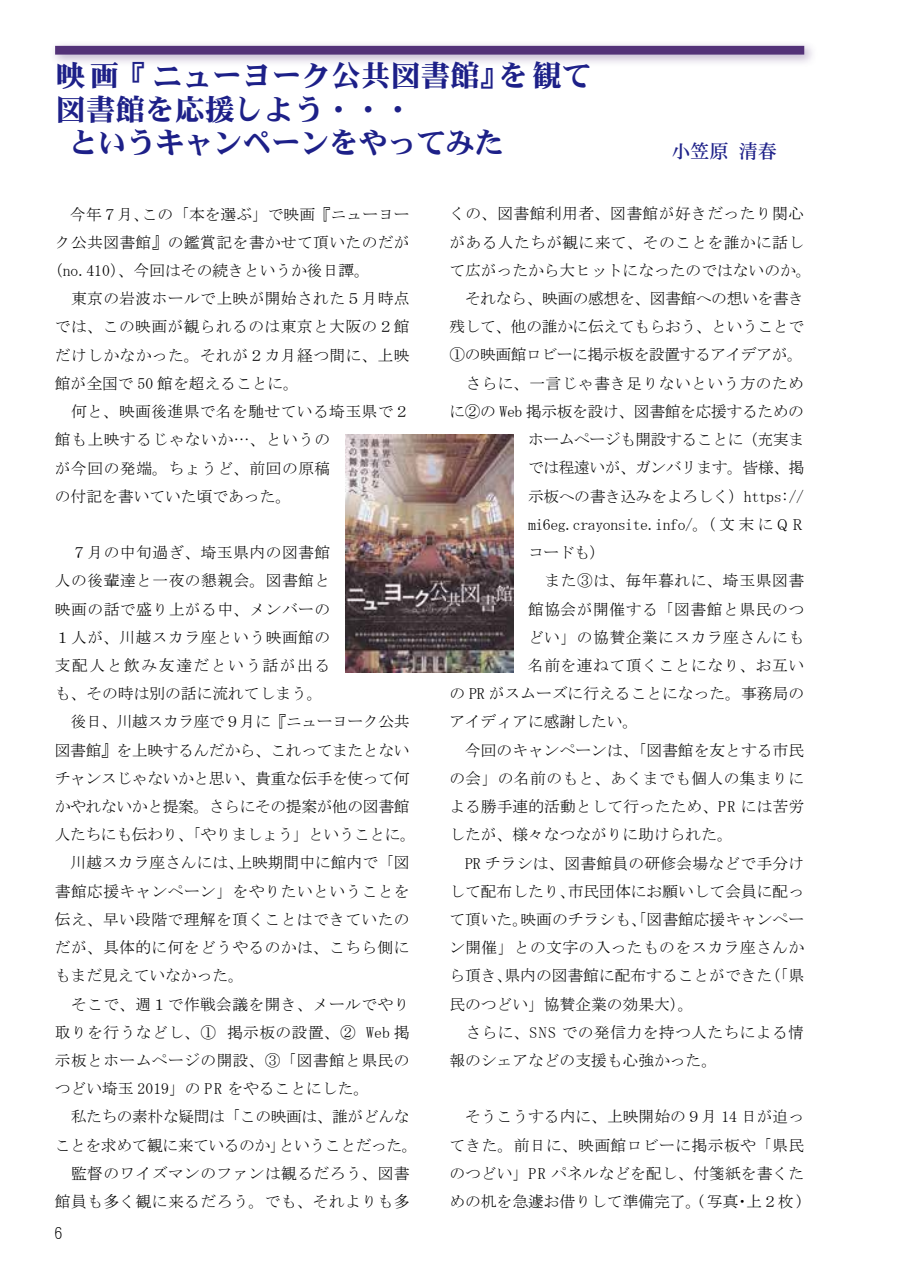
<style>
.page{position:relative;width:903px;height:1275px;background:#fff}
.page>*{position:absolute;margin:0;border:0;box-sizing:border-box;transform-origin:0 0}
.t1{font:29.75px/33.2px "DFHS Mincho W9 WIN RKSJ H";color:#1d2088}
.t2{font:29.75px "DFHS Mincho W9 WINP RKSJ H";letter-spacing:-.025em;color:#1d2088}
.t3{font:19.25px "DFHS Mincho W5 WIN RKSJ H";color:#1d2088}
.t4{font:16.1px "DF Maru Gothic Lt WIN RKSJ H";color:#000}
.t5{font:15.75px/28.2px "MS Mincho";letter-spacing:.025em;color:#000}
.t6{font:15.75px/28.2px "MS Mincho";color:#000;text-align:justify}
.t7{font:15.75px "MS Mincho";letter-spacing:-.025em;color:#000}
.t8{font:15.75px "MS Mincho";letter-spacing:.035em;color:#000}
.t9{font:15.75px "MS Mincho";letter-spacing:-.02em;color:#000}
.t10{font:15.75px "MS Mincho";letter-spacing:.03em;color:#000}
</style>
<div class="page">
<div style="left:49px;top:40px;width:768px;height:27px;background:#533278;opacity:.4"></div>
<div style="left:55px;top:46px;width:749px;height:9px;background:#533278"></div>
<img style="left:345px;top:434px;width:168px;height:238px">
<h1 class="t1" style="left:56px;top:59px;width:537px">映画『ニューヨーク公共図書館』を観て図書館を応援しよう・・・</h1>
<h1 class="t2" style="left:68px;top:128px;width:437px">というキャンペーンをやってみた</h1>
<p class="t3" style="left:671px;top:142px;width:107px">小笠原 清春</p>
<p class="t6" style="left:55px;top:200px;width:356px">　今年７月、この「本を選ぶ」で映画『ニューヨー</p>
<p class="t5" style="left:55px;top:228px;width:356px">ク公共図書館』の鑑賞記を書かせて頂いたのだが</p>
<p class="t6" style="left:47px;top:256px;width:324px">（no.410）、今回はその続きというか後日譚。</p>
<p class="t5" style="left:55px;top:284px;width:356px">　東京の岩波ホールで上映が開始された５月時点</p>
<p class="t5" style="left:55px;top:313px;width:356px">では、この映画が観られるのは東京と大阪の２館</p>
<p class="t5" style="left:55px;top:341px;width:356px">だけしかなかった。それが２カ月経つ間に、上映</p>
<p class="t6" style="left:55px;top:369px;width:246px">館が全国で 50 館を超えることに。</p>
<p class="t5" style="left:55px;top:397px;width:356px">　何と、映画後進県で名を馳せている埼玉県で２</p>
<p class="t10" style="left:55px;top:432px;width:277px">館も上映するじゃないか…、というの</p>
<p class="t8" style="left:55px;top:460px;width:277px">が今回の発端。ちょうど、前回の原稿</p>
<p class="t6" style="left:55px;top:482px;width:238px">の付記を書いていた頃であった。</p>
<p class="t5" style="left:55px;top:538px;width:364px">　７月の中旬過ぎ、埼玉県内の図書館<br>人の後輩達と一夜の懇親会。図書館と<br>映画の話で盛り上がる中、メンバーの<br>１人が、川越スカラ座という映画館の<br>支配人と飲み友達だという話が出る<br>も、その時は別の話に流れてしまう。<br>　後日、川越スカラ座で９月に『ニューヨーク公共図書館』を上映するんだから、これってまたとないチャンスじゃないかと思い、貴重な伝手を使って何かやれないかと提案。さらにその提案が他の図書館人たちにも伝わり、「やりましょう」ということに。　川越スカラ座さんには、上映期間中に館内で「図書館応援キャンペーン」をやりたいということを伝え、早い段階で理解を頂くことはできていたのだが、具体的に何をどうやるのかは、こちら側にもまだ見えていなかった。<br>　そこで、週１で作戦会議を開き、メールでやり取りを行うなどし、① 掲示板の設置、② Web 掲示板とホームページの開設、③「図書館と県民のつどい埼玉 2019」の PR をやることにした。<br>　私たちの素朴な疑問は「この映画は、誰がどんなことを求めて観に来ているのか」ということだった。　監督のワイズマンのファンは観るだろう、図書館員も多く観に来るだろう。でも、それよりも多</p>
<p class="t4" style="left:55px;top:1225px;width:10px">6</p>
<p class="t5" style="left:449px;top:200px;width:356px">くの、図書館利用者、図書館が好きだったり関心</p>
<p class="t5" style="left:449px;top:228px;width:356px">がある人たちが観に来て、そのことを誰かに話し</p>
<p class="t6" style="left:449px;top:256px;width:364px">て広がったから大ヒットになったのではないのか。</p>
<p class="t7" style="left:449px;top:291px;width:356px">　それなら、映画の感想を、図書館への想いを書き</p>
<p class="t9" style="left:449px;top:319px;width:356px">残して、他の誰かに伝えてもらおう、ということで</p>
<p class="t7" style="left:449px;top:347px;width:355px">①の映画館ロビーに掲示板を設置するアイデアが。</p>
<p class="t5" style="left:449px;top:369px;width:356px">　さらに、一言じゃ書き足りないという方のため</p>
<p class="t9" style="left:449px;top:403px;width:356px">に②の Web 掲示板を設け、図書館を応援するための</p>
<p class="t7" style="left:528px;top:432px;width:278px">ホームページも開設することに（充実ま</p>
<p class="t7" style="left:528px;top:460px;width:278px">では程遠いが、ガンバリます。皆様、掲</p>
<p class="t9" style="left:528px;top:488px;width:278px">示板への書き込みをよろしく）https://</p>
<p class="t7" style="left:528px;top:516px;width:278px">mi6eg.crayonsite.info/。（文末にＱＲ</p>
<p class="t6" style="left:528px;top:538px;width:79px">コードも）</p>
<p class="t8" style="left:528px;top:573px;width:278px">　また③は、毎年暮れに、埼玉県図書</p>
<p class="t8" style="left:528px;top:601px;width:278px">館協会が開催する「図書館と県民のつ</p>
<p class="t8" style="left:528px;top:629px;width:278px">どい」の協賛企業にスカラ座さんにも</p>
<p class="t8" style="left:528px;top:657px;width:278px">名前を連ねて頂くことになり、お互い</p>
<p class="t6" style="left:449px;top:679px;width:356px">の PR がスムーズに行えることになった。事務局の</p>
<p class="t6" style="left:449px;top:708px;width:190px">アイディアに感謝したい。</p>
<p class="t6" style="left:449px;top:736px;width:356px">　今回のキャンペーンは、「図書館を友とする市民</p>
<p class="t5" style="left:449px;top:764px;width:356px">の会」の名前のもと、あくまでも個人の集まりに</p>
<p class="t6" style="left:449px;top:792px;width:356px">よる勝手連的活動として行ったため、PR には苦労</p>
<p class="t6" style="left:449px;top:820px;width:285px">したが、様々なつながりに助けられた。</p>
<p class="t6" style="left:449px;top:849px;width:356px">　PR チラシは、図書館員の研修会場などで手分け</p>
<p class="t6" style="left:449px;top:877px;width:356px">して配布したり、市民団体にお願いして会員に配っ</p>
<p class="t6" style="left:449px;top:905px;width:356px">て頂いた。映画のチラシも、「図書館応援キャンペー</p>
<p class="t5" style="left:449px;top:933px;width:356px">ン開催」との文字の入ったものをスカラ座さんか</p>
<p class="t6" style="left:449px;top:962px;width:356px">ら頂き、県内の図書館に配布することができた（「県</p>
<p class="t6" style="left:449px;top:990px;width:246px">民のつどい」協賛企業の効果大）。</p>
<p class="t5" style="left:449px;top:1018px;width:356px">　さらに、SNS での発信力を持つ人たちによる情</p>
<p class="t6" style="left:449px;top:1046px;width:269px">報のシェアなどの支援も心強かった。</p>
<p class="t6" style="left:449px;top:1103px;width:356px">　そうこうする内に、上映開始の９月 14 日が迫ってきた。前日に、映画館ロビーに掲示板や「県民のつどい」PR パネルなどを配し、付箋紙を書くための机を急遽お借りして準備完了。( 写真・上２枚 )</p>
</div>
